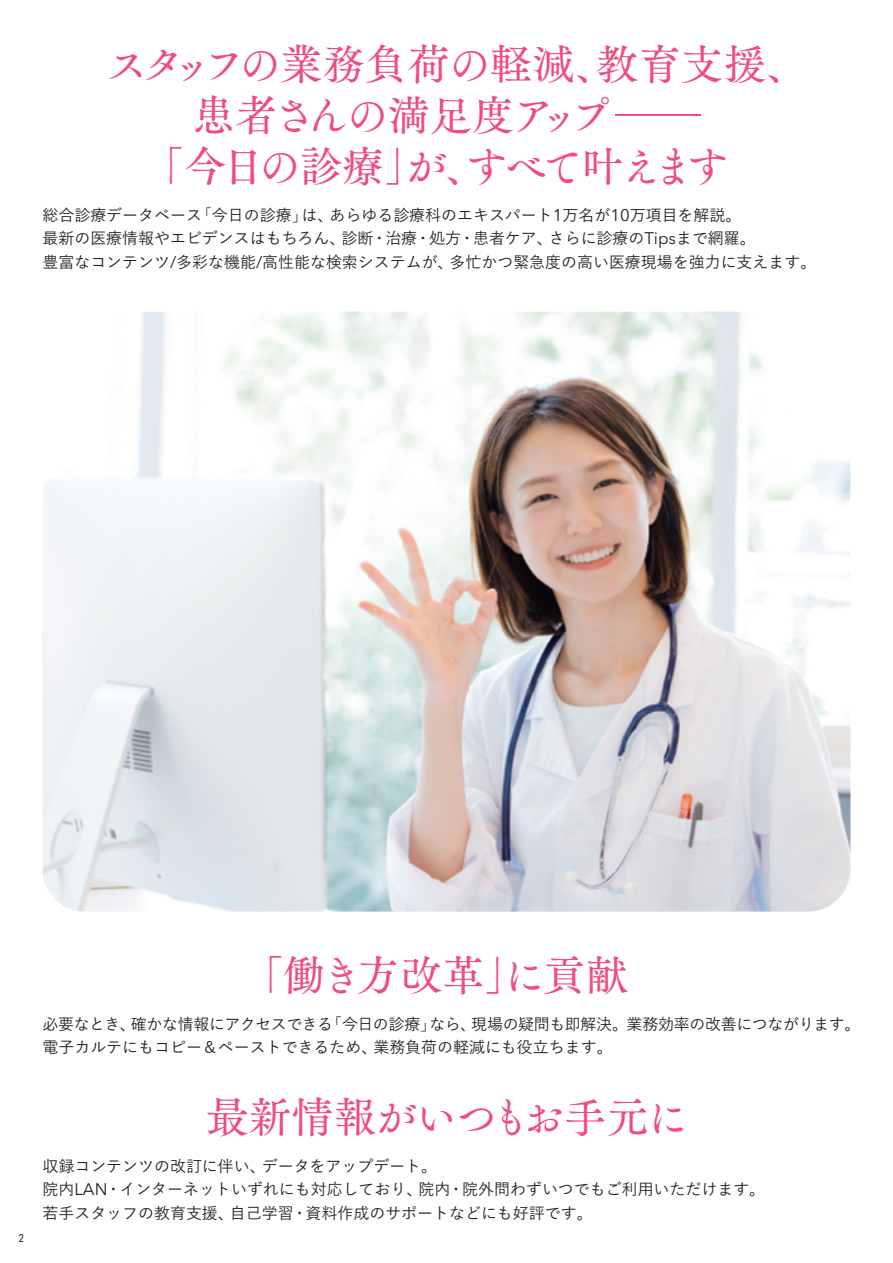
<style>
.page{position:relative;width:893px;height:1263px;background:#fff}
.page>*{position:absolute;margin:0;border:0;box-sizing:border-box;transform-origin:0 0}
.t1{font:42.45px "Tsuku A Old Min Pr 6 N M";letter-spacing:-.05em;color:#f04c7e}
.t2{font:42.45px "Tsuku A Old Min Pr 6 N M";letter-spacing:-.015em;color:#f04c7e}
.t3{font:42.45px "Tsuku A Old Min Pr 6 N M";letter-spacing:-.105em;color:#f04c7e}
.t4{font:42.45px "Tsuku A Old Min Pr 6 N M";letter-spacing:-.03em;color:#f04c7e}
.t5{font:500 15.9px/23.4px "Yu Go Pr 6 N";color:#231f20}
.t6{font:11.7px "DIN Next LT Pro";color:#231f20;scale:.9 1}
.s1{font-family:"Hira Min Pro N W2";font-weight:400}
.s2{font-family:"Avenir Next LT Pro";font-weight:400;font-size:16.8px}
</style>
<div class="page">
<img style="left:43px;top:312px;width:807px;height:599px">
<h1 class="t2" style="left:106px;top:26px;width:704px">スタッフの業務負荷の軽減、教育支援、</h1>
<h1 class="t1" style="left:193px;top:77px;width:509px">患者さんの満足度アップ―</h1>
<h1 class="t3" style="left:141px;top:129px;width:589px">「今日の診療」が、すべて叶えます</h1>
<p class="t5" style="left:43px;top:201px;width:775px">総合診療データベース<span class="s1">「</span>今日の診療<span class="s1">」</span>は、あらゆる診療科のエキスパート<span class="s2">1</span>万名が<span class="s2">10</span>万項目を解説。<br>最新の医療情報やエビデンスはもちろん、診断・治療・処方・患者ケア、さらに診療の<span class="s2">Tips</span>まで網羅。<br>豊富なコンテンツ<span class="s2">/</span>多彩な機能<span class="s2">/</span>高性能な検索システムが、多忙かつ緊急度の高い医療現場を強力に支えます。</p>
<p class="t6" style="left:18px;top:1231px;width:8px">2</p>
<h1 class="t4" style="left:241px;top:937px;width:389px">「働き方改革」に貢献</h1>
<p class="t5" style="left:42px;top:1010px;width:820px">必要なとき、確かな情報にアクセスできる<span class="s1">「</span>今日の診療<span class="s1">」</span>なら、現場の疑問も即解決。業務効率の改善につながります。電子カルテにもコピー＆ペーストできるため、業務負荷の軽減にも役立ちます。</p>
<h1 class="t1" style="left:206px;top:1080px;width:485px">最新情報がいつもお手元に</h1>
<p class="t5" style="left:43px;top:1152px;width:724px">収録コンテンツの改訂に伴い、データをアップデート。<br>院内<span class="s2">LAN</span>・インターネットいずれにも対応しており、院内・院外問わずいつでもご利用いただけます。若手スタッフの教育支援、自己学習・資料作成のサポートなどにも好評です。</p>
</div>
